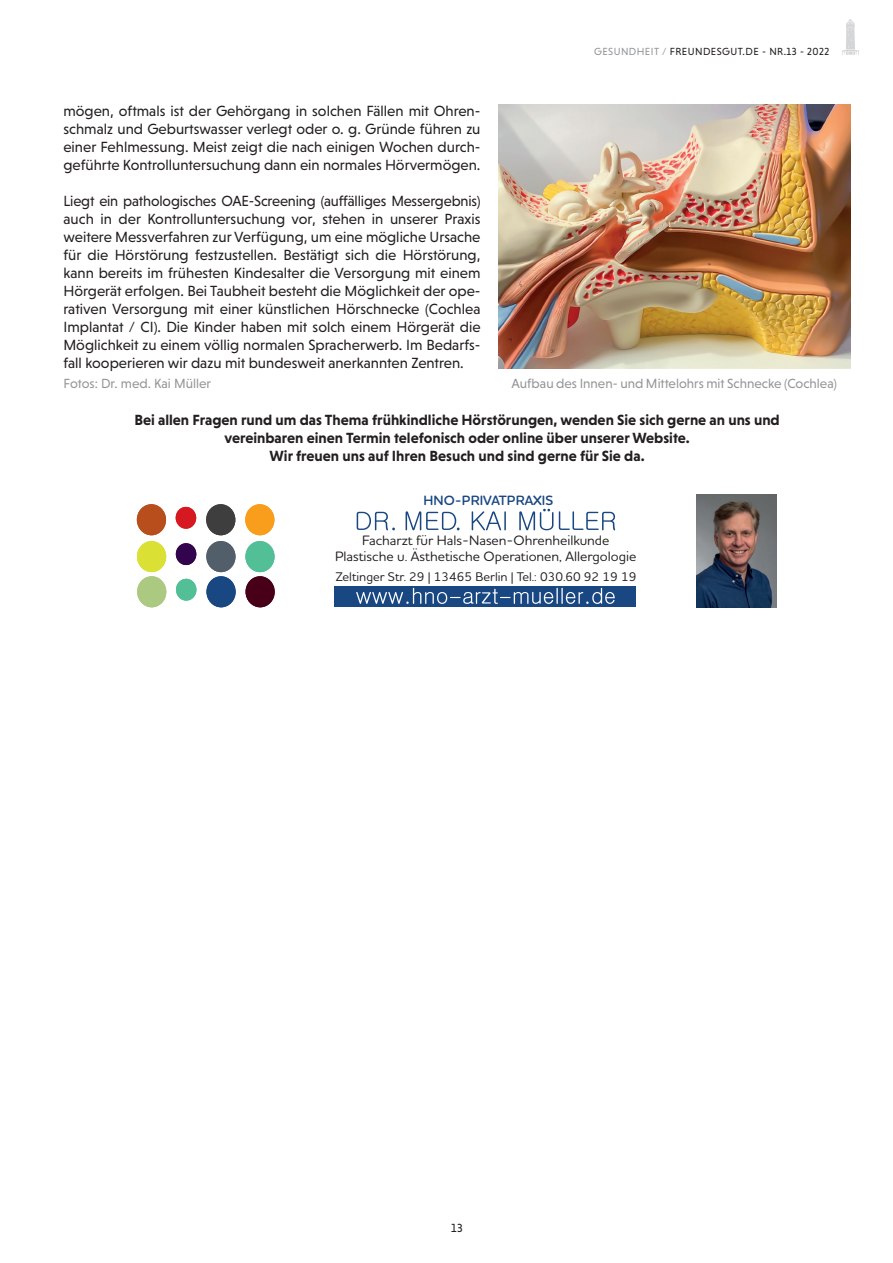
<style>
.page{position:relative;width:893px;height:1263px;background:#fff}
.page>*{position:absolute;margin:0;border:0;box-sizing:border-box;transform-origin:0 0}
.t1{font:15px/18px "Niveau Grotesk";color:#231f20;text-align:justify}
.t2{font:700 15px/18px "Niveau Grotesk";color:#231f20;text-align:center}
.t3{font:500 13.95px/16.6px "Houschka Rounded";color:#231f20;text-align:center}
.t4{font:600 13.8px "Houschka Rounded";color:#194782}
.t5{font:13.5px "Niveau Grotesk";color:#939598}
.t6{font:500 12.75px "Houschka Rounded";color:#231f20}
.t7{font:12px "Niveau Grotesk";color:#231f20}
.t8{font:10.5px "Niveau Grotesk";letter-spacing:.04em;color:#231f20}
.s1{color:#939598}
</style>
<div class="page">
<svg style="left:842px;top:19px;width:17px;height:36px"></svg>
<img style="left:696px;top:494px;width:81px;height:113px">
<div style="left:137px;top:504px;width:29px;height:31px;background:#b84e1b;border-radius:50%"></div>
<div style="left:206px;top:504px;width:29px;height:31px;background:#3e3e3f;border-radius:50%"></div>
<div style="left:245px;top:504px;width:29px;height:31px;background:#f89e1c;border-radius:50%"></div>
<div style="left:176px;top:507px;width:20px;height:22px;background:#d61920;border-radius:50%"></div>
<div style="left:176px;top:543px;width:20px;height:22px;background:#31044d;border-radius:50%"></div>
<div style="left:176px;top:579px;width:20px;height:22px;background:#52bf96;border-radius:50%"></div>
<div style="left:137px;top:541px;width:29px;height:31px;background:#dae134;border-radius:50%"></div>
<div style="left:206px;top:541px;width:30px;height:31px;background:#525e6a;border-radius:50%"></div>
<div style="left:245px;top:541px;width:30px;height:31px;background:#52bf96;border-radius:50%"></div>
<div style="left:137px;top:576px;width:29px;height:31px;background:#acc981;border-radius:50%"></div>
<div style="left:206px;top:576px;width:30px;height:31px;background:#194782;border-radius:50%"></div>
<div style="left:245px;top:576px;width:30px;height:31px;background:#480018;border-radius:50%"></div>
<div style="left:334px;top:586px;width:302px;height:21px;background:#194782"></div>
<svg style="left:357px;top:509px;width:258px;height:21px"></svg>
<svg style="left:356px;top:588px;width:259px;height:16px"></svg>
<img style="left:498px;top:104px;width:352px;height:265px">
<p class="t1" style="left:63px;top:101px;width:418px">mögen, oftmals ist der Gehörgang in solchen Fällen mit Ohren&shy;schmalz und Geburtswasser verlegt oder o. g. Gründe führen zu einer Fehlmessung. Meist zeigt die nach einigen Wochen durch&shy;geführte Kontrolluntersuchung dann ein normales Hörvermögen.</p>
<p class="t1" style="left:63px;top:191px;width:419px">Liegt ein pathologisches OAE-Screening (auffälliges Messergebnis) auch in der Kontrolluntersuchung vor, stehen in unserer Praxis weitere Messverfahren zur Verfügung, um eine mögliche Ursache für die Hörstörung festzustellen. Bestätigt sich die Hörstörung, kann bereits im frühesten Kindesalter die Versorgung mit einem Hörgerät erfolgen. Bei Taubheit besteht die Möglichkeit der ope&shy;rativen Versorgung mit einer künstlichen Hörschnecke (Cochlea Implantat / CI). Die Kinder haben mit solch einem Hörgerät die Möglichkeit zu einem völlig normalen Spracherwerb. Im Bedarfs&shy;fall kooperieren wir dazu mit bundesweit anerkannten Zentren.</p>
<p class="t8" style="left:594px;top:46px;width:236px"><span class="s1">GESUNDHEIT /</span> FREUNDESGUT.DE - NR.13 - 2022</p>
<p class="t5" style="left:63px;top:376px;width:149px">Fotos: Dr. med. Kai Müller</p>
<p class="t5" style="left:511px;top:376px;width:327px">Aufbau des Innen- und Mittelohrs mit Schnecke (Cochlea)</p>
<p class="t2" style="left:134px;top:411px;width:647px">Bei allen Fragen rund um das Thema frühkindliche Hörstörungen, wenden Sie sich gerne an uns und vereinbaren einen Termin telefonisch oder online über unserer Website.<br>Wir freuen uns auf Ihren Besuch und sind gerne für Sie da.</p>
<p class="t4" style="left:424px;top:491px;width:131px">HNO-PRIVATPRAXIS</p>
<p class="t3" style="left:335px;top:531px;width:303px">Facharzt für Hals-Nasen-Ohrenheilkunde<br>Plastische u. Ästhetische Operationen, Allergologie</p>
<p class="t6" style="left:336px;top:568px;width:302px">Zeltinger Str. 29 | 13465 Berlin | Tel.: 030.60 92 19 19</p>
<p class="t7" style="left:451px;top:1221px;width:13px">13</p>
</div>
